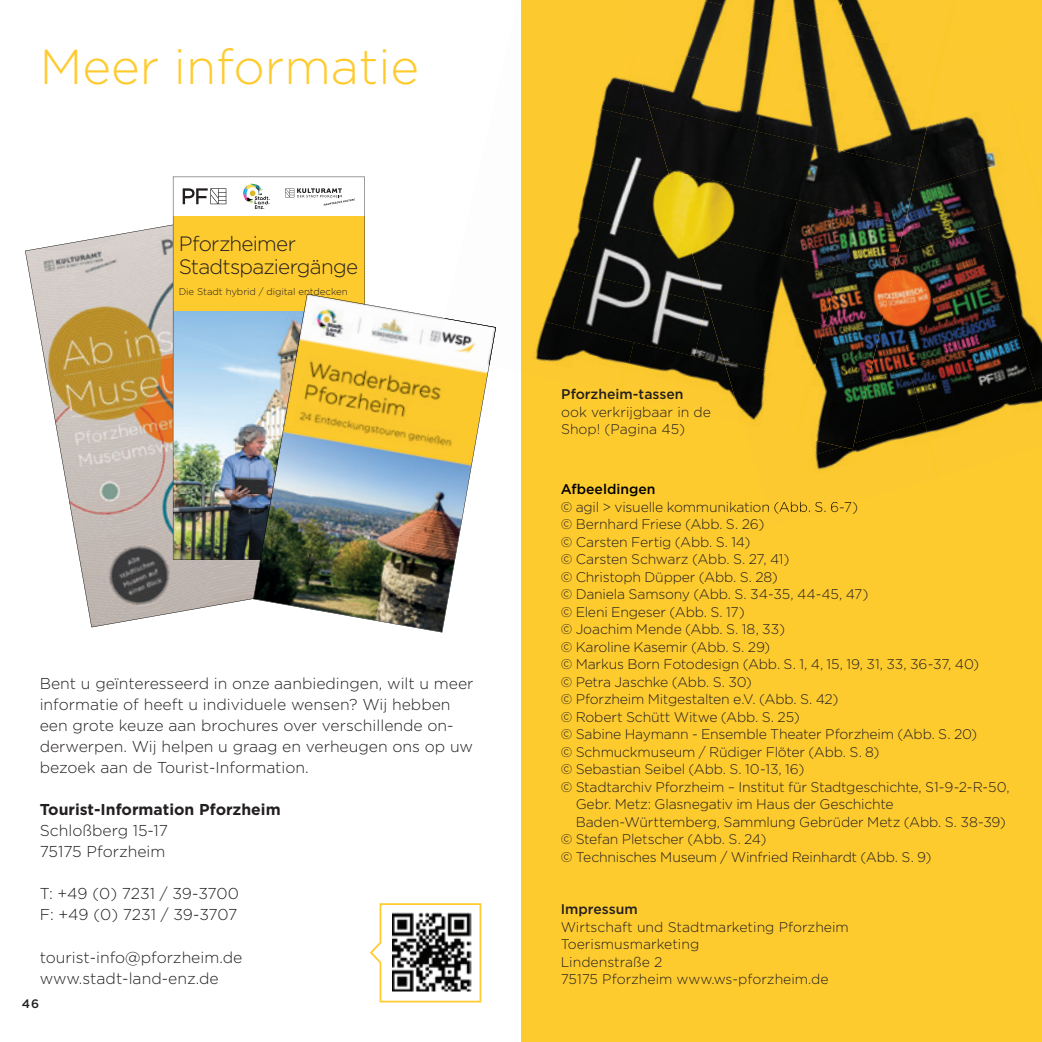
<style>
.page{position:relative;width:1042px;height:1042px;background:#fff}
.page>*{position:absolute;margin:0;border:0;box-sizing:border-box;transform-origin:0 0}
.t1{font:300 49px "Gotham";color:#fecb2f}
.t2{font:300 20.65px/23.3px "Gotham";letter-spacing:-.035em;color:#231f20}
.t3{font:300 15.75px/21px "Gotham";color:#231f20}
.t4{font:700 15.75px "Gotham";color:#231f20}
.t5{font:300 14px/17.5px "Gotham";letter-spacing:-.01em;color:#231f20}
.t6{font:500 14px "Gotham";color:#231f20}
.t7{font:500 14px "Gotham";color:#000}
.t8{font:500 12.25px "Gotham";color:#231f20}
.t9{font:300 9.8px "Gotham";letter-spacing:-.01em;color:#231f20}
.t10{font:600 5.42px "Torus";color:#000001}
</style>
<div class="page">
<svg style="left:25px;top:217px;width:228px;height:410px"></svg>
<img style="left:173px;top:177px;width:192px;height:383px">
<div style="left:521px;top:0;width:521px;height:1042px;background:#fecb2f"></div>
<svg style="left:370px;top:903px;width:111px;height:99px"></svg>
<img style="left:253px;top:294px;width:235px;height:338px">
<img style="left:930px;top:116px;width:65px;height:40px">
<img style="left:904px;top:156px;width:96px;height:70px">
<img style="left:904px;top:226px;width:83px;height:55px">
<img style="left:987px;top:210px;width:55px;height:177px">
<img style="left:891px;top:281px;width:129px;height:87px">
<img style="left:891px;top:368px;width:17px;height:54px">
<img style="left:908px;top:335px;width:128px;height:87px">
<img style="left:815px;top:422px;width:109px;height:48px">
<img style="left:924px;top:387px;width:118px;height:48px">
<img style="left:766px;top:501px;width:88px;height:13px">
<img style="left:445px;top:294px;width:43px;height:24px">
<img style="left:487px;top:304px;width:3px;height:69px">
<img style="left:605px;top:77px;width:25px;height:37px">
<img style="left:594px;top:90px;width:28px;height:57px">
<img style="left:610px;top:114px;width:39px;height:53px">
<img style="left:582px;top:147px;width:28px;height:56px">
<img style="left:598px;top:167px;width:69px;height:54px">
<img style="left:566px;top:203px;width:32px;height:57px">
<img style="left:585px;top:221px;width:101px;height:54px">
<img style="left:546px;top:260px;width:39px;height:56px">
<img style="left:573px;top:275px;width:132px;height:67px">
<img style="left:535px;top:316px;width:99px;height:49px">
<img style="left:621px;top:342px;width:103px;height:48px">
<img style="left:437px;top:318px;width:8px;height:47px">
<img style="left:445px;top:318px;width:51px;height:47px">
<img style="left:792px;top:0;width:44px;height:19px">
<img style="left:837px;top:0;width:30px;height:19px">
<img style="left:691px;top:0;width:85px;height:43px">
<img style="left:769px;top:19px;width:121px;height:56px">
<img style="left:630px;top:43px;width:139px;height:88px">
<img style="left:756px;top:75px;width:174px;height:94px">
<img style="left:649px;top:106px;width:107px;height:82px">
<img style="left:743px;top:131px;width:174px;height:94px">
<img style="left:667px;top:170px;width:130px;height:86px">
<img style="left:784px;top:200px;width:120px;height:81px">
<img style="left:686px;top:233px;width:152px;height:92px">
<img style="left:799px;top:268px;width:92px;height:181px">
<img style="left:705px;top:297px;width:120px;height:84px">
<img style="left:724px;top:360px;width:88px;height:77px">
<h1 class="t1" style="left:40px;top:36px;width:381px">Meer informatie</h1>
<p class="t10" style="left:254px;top:199px;width:4px">L</p>
<p class="t10" style="left:268px;top:199px;width:3px">.</p>
<h2 class="t2" style="left:179px;top:231px;width:181px">Pforzheimer<br>Stadtspaziergänge</h2>
<p class="t9" style="left:179px;top:285px;width:171px">Die Stadt hybrid / digital entdecken</p>
<p class="t3" style="left:40px;top:673px;width:435px">Bent u geïnteresseerd in onze aanbiedingen, wilt u meer informatie of heeft u individuele wensen? Wij hebben een grote keuze aan brochures over verschillende on&shy;derwerpen. Wij helpen u graag en verheugen ons op uw bezoek aan de Tourist-Information.</p>
<p class="t4" style="left:40px;top:799px;width:242px">Tourist-Information Pforzheim</p>
<p class="t3" style="left:40px;top:820px;width:130px">Schloßberg 15-17<br>75175 Pforzheim</p>
<p class="t3" style="left:40px;top:883px;width:201px">T: +49 (0) 7231 / 39-3700<br>F: +49 (0) 7231 / 39-3707</p>
<p class="t3" style="left:40px;top:946px;width:204px">tourist-info@pforzheim.de www.stadt-land-enz.de</p>
<p class="t8" style="left:22px;top:996px;width:19px">46</p>
<p class="t6" style="left:561px;top:385px;width:124px">PFORZHEIM-TASSEN</p>
<p class="t5" style="left:561px;top:403px;width:151px">ook verkrijgbaar in de<br>Shop! (Pagina 45)</p>
<p class="t7" style="left:561px;top:480px;width:96px">AFBEELDINGEN</p>
<p class="t5" style="left:561px;top:498px;width:299px">© agil &gt; visuelle kommunikation (Abb. S. 6-7)</p>
<p class="t5" style="left:561px;top:515px;width:205px">© Bernhard Friese (Abb. S. 26)</p>
<p class="t5" style="left:561px;top:533px;width:191px">© Carsten Fertig (Abb. S. 14)</p>
<p class="t5" style="left:561px;top:550px;width:230px">© Carsten Schwarz (Abb. S. 27, 41)</p>
<p class="t5" style="left:561px;top:568px;width:219px">© Christoph Düpper (Abb. S. 28)</p>
<p class="t5" style="left:561px;top:585px;width:309px">© Daniela Samsony (Abb. S. 34-35, 44-45, 47)</p>
<p class="t5" style="left:561px;top:603px;width:186px">© Eleni Engeser (Abb. S. 17)</p>
<p class="t5" style="left:561px;top:620px;width:226px">© Joachim Mende (Abb. S. 18, 33)</p>
<p class="t5" style="left:561px;top:638px;width:211px">© Karoline Kasemir (Abb. S. 29)</p>
<p class="t5" style="left:561px;top:655px;width:420px">© Markus Born Fotodesign (Abb. S. 1, 4, 15, 19, 31, 33, 36-37, 40)</p>
<p class="t5" style="left:561px;top:673px;width:193px">© Petra Jaschke (Abb. S. 30)</p>
<p class="t5" style="left:561px;top:690px;width:279px">© Pforzheim Mitgestalten e.V. (Abb. S. 42)</p>
<p class="t5" style="left:561px;top:708px;width:241px">© Robert Schütt Witwe (Abb. S. 25)</p>
<p class="t5" style="left:561px;top:725px;width:418px">© Sabine Haymann - Ensemble Theater Pforzheim (Abb. S. 20)</p>
<p class="t5" style="left:561px;top:743px;width:320px">© Schmuckmuseum / Rüdiger Flöter (Abb. S. 8)</p>
<p class="t5" style="left:561px;top:760px;width:245px">© Sebastian Seibel (Abb. S. 10-13, 16)</p>
<p class="t5" style="left:561px;top:778px;width:450px">© Stadtarchiv Pforzheim – Institut für Stadtgeschichte, S1-9-2-R-50,</p>
<p class="t5" style="left:576px;top:795px;width:319px">Gebr. Metz: Glasnegativ im Haus der Geschichte</p>
<p class="t5" style="left:576px;top:813px;width:432px">Baden-Württemberg, Sammlung Gebrüder Metz (Abb. S. 38-39)</p>
<p class="t5" style="left:561px;top:830px;width:207px">© Stefan Pletscher (Abb. S. 24)</p>
<p class="t5" style="left:561px;top:848px;width:372px">© Technisches Museum / Winfried Reinhardt (Abb. S. 9)</p>
<p class="t6" style="left:561px;top:900px;width:78px">IMPRESSUM</p>
<p class="t5" style="left:561px;top:918px;width:290px">Wirtschaft und Stadtmarketing Pforzheim<br>Toerismusmarketing<br>Lindenstraße 2<br>75175 Pforzheim www.ws-pforzheim.de</p>
</div>
